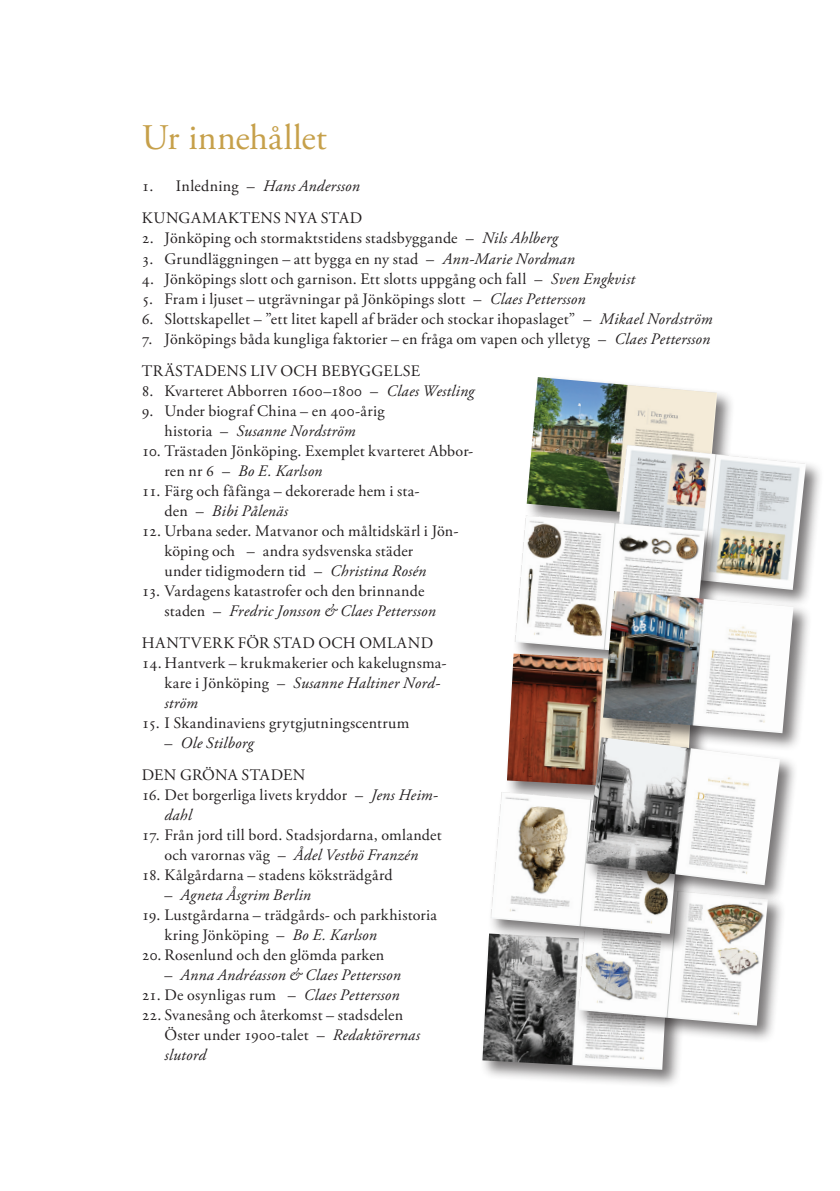
<style>
.page{position:relative;width:840px;height:1191px;background:#fff}
.page>*{position:absolute;margin:0;border:0;box-sizing:border-box;transform-origin:0 0}
.t1{font:36px "Adobe Garamond Pro";color:#c6a04a}
.t2{font:16px/20px "Adobe Garamond Pro";letter-spacing:.015em;color:#231f20}
.t3{font:italic 16px "Adobe Garamond Pro";letter-spacing:.015em;color:#231f20}
.t4{font:16px/32px "Adobe Garamond Pro";letter-spacing:.04em;color:#231f20}
.s1{font-style:italic}
.s2{font-style:normal}
</style>
<div class="page">
<div style="left:480px;top:931px;width:206px;height:157px;background:#231f20;opacity:.6"></div>
<img style="left:482px;top:933px;width:186px;height:136px">
<div style="left:575px;top:881px;width:210px;height:163px;background:#231f20;opacity:.6"></div>
<img style="left:577px;top:903px;width:190px;height:122px">
<div style="left:524px;top:375px;width:211px;height:162px;background:#231f20;opacity:.6"></div>
<img style="left:526px;top:377px;width:190px;height:136px">
<div style="left:611px;top:442px;width:212px;height:166px;background:#231f20;opacity:.6"></div>
<img style="left:613px;top:445px;width:192px;height:144px">
<div style="left:512px;top:513px;width:211px;height:163px;background:#231f20;opacity:.6"></div>
<img style="left:514px;top:515px;width:190px;height:136px">
<img style="left:507px;top:653px;width:93px;height:136px">
<div style="left:600px;top:589px;width:211px;height:162px;background:#231f20;opacity:.6"></div>
<img style="left:602px;top:591px;width:191px;height:142px">
<div style="left:488px;top:789px;width:211px;height:163px;background:#231f20;opacity:.6"></div>
<img style="left:490px;top:792px;width:190px;height:142px">
<div style="left:583px;top:735px;width:214px;height:168px;background:#231f20;opacity:.6"></div>
<img style="left:585px;top:737px;width:194px;height:148px">
<h1 class="t1" style="left:142px;top:116px;width:186px">Ur innehållet</h1>
<p class="t4" style="left:142px;top:171px;width:222px">1. Inledning – <span class="s1">Hans Andersson<br></span>KUNGAMAKTENS NYA STAD</p>
<p class="t2" style="left:142px;top:229px;width:417px">2. Jönköping och stormaktstidens stadsbyggande – <span class="s1">Nils Ahlberg</span></p>
<p class="t2" style="left:142px;top:249px;width:434px">3. Grundläggningen – att bygga en ny stad – <span class="s1">Ann-Marie Nordman</span></p>
<p class="t2" style="left:142px;top:269px;width:494px">4. Jönköpings slott och garnison. Ett slotts uppgång och fall – <span class="s1">Sven Engkvist</span></p>
<p class="t2" style="left:142px;top:289px;width:445px">5. Fram i ljuset – utgrävningar på Jönköpings slott – <span class="s1">Claes Pettersson</span></p>
<p class="t2" style="left:142px;top:309px;width:571px">6. Slottskapellet – ”ett litet kapell af bräder och stockar ihopaslaget” – <span class="s1">Mikael Nordström</span></p>
<p class="t2" style="left:142px;top:323px;width:569px;line-height:32px">7. Jönköpings båda kungliga faktorier – en fråga om vapen och ylletyg – <span class="s1">Claes Pettersson<br></span>TRÄSTADENS LIV OCH BEBYGGELSE</p>
<p class="t2" style="left:142px;top:381px;width:334px">8. Kvarteret Abborren 1600–1800 – <span class="s1">Claes Westling</span></p>
<p class="t2" style="left:142px;top:401px;width:244px;text-align:center">9. Under biograf China – en 400-årig historia – -<span class="s1">Susanne Nordström</span></p>
<p class="t2" style="left:164px;top:441px;width:310px;text-indent:-23px">10. Trästaden Jönköping. Exemplet kvarteret Abbor&shy;ren nr 6 – <span class="s1">Bo E. Karlson</span></p>
<p class="t2" style="left:164px;top:481px;width:256px;text-indent:-23px">11. Färg och fåfänga – dekorerade hem i sta&shy;den – <span class="s1">Bibi Pålenäs</span></p>
<p class="t2" style="left:164px;top:521px;width:295px;text-indent:-23px">12. Urbana seder. Matvanor och måltidskärl i Jön&shy;köping och – andra sydsvenska städer<br>under tidigmodern tid – <span class="s1">Christina Rosén</span></p>
<p class="t2" style="left:164px;top:581px;width:272px;text-indent:-23px">13. Vardagens katastrofer och den brinnande staden – <span class="s1">Fredric Jonsson &amp; Claes Pettersson</span></p>
<p class="t2" style="left:142px;top:633px;width:293px">HANTVERK FÖR STAD OCH OMLAND</p>
<p class="t2" style="left:164px;top:653px;width:283px;text-indent:-23px">14. Hantverk – krukmakerier och kakelugnsma&shy;kare i Jönköping – <span class="s1">Susanne Haltiner Nord&shy;ström</span></p>
<p class="t2" style="left:142px;top:713px;width:269px">15. I Skandinaviens grytgjutningscentrum</p>
<p class="t2" style="left:142px;top:727px;width:165px;line-height:32px;text-indent:23px">– <span class="s1">Ole Stilborg<br></span>DEN GRÖNA STADEN</p>
<p class="t2" style="left:164px;top:785px;width:275px;text-indent:-23px">16. Det borgerliga livets kryddor – <span class="s1">Jens Heim&shy;dahl</span></p>
<p class="t2" style="left:142px;top:825px;width:301px;text-align:center">17. Från jord till bord. Stadsjordarna, omlandet och varornas väg – <span class="s1">Ådel Vestbö Franzén</span></p>
<p class="t2" style="left:142px;top:865px;width:252px">18. Kålgårdarna – stadens köksträdgård</p>
<p class="t3" style="left:164px;top:885px;width:148px"><span class="s2">– -</span>Agneta Åsgrim Berlin</p>
<p class="t2" style="left:164px;top:905px;width:274px;text-indent:-23px">19. Lustgårdarna – trädgårds- och parkhistoria kring Jönköping – <span class="s1">Bo E. Karlson</span></p>
<p class="t2" style="left:142px;top:945px;width:244px">20. Rosenlund och den glömda parken</p>
<p class="t3" style="left:164px;top:965px;width:238px"><span class="s2">–</span> Anna Andréasson &amp; Claes Pettersson</p>
<p class="t2" style="left:142px;top:985px;width:259px">21. De osynligas rum – <span class="s1">Claes Pettersson</span></p>
<p class="t2" style="left:164px;top:1005px;width:257px;text-indent:-23px">22. Svanesång och återkomst – stadsdelen<br>Öster under 1900-talet – <span class="s1">Redaktörernas slutord</span></p>
</div>
